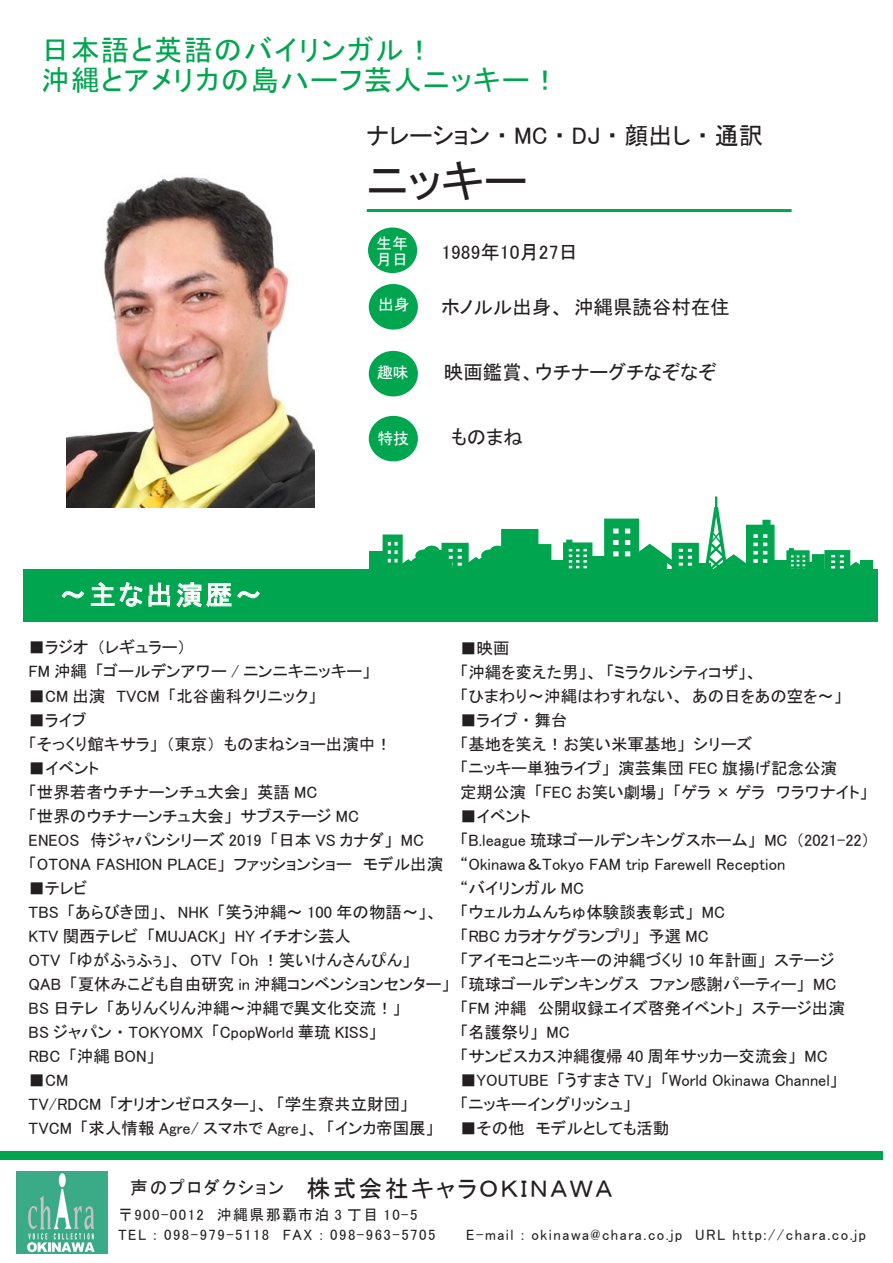
<style>
.page{position:relative;width:893px;height:1263px;background:#fff}
.page>*{position:absolute;margin:0;border:0;box-sizing:border-box;transform-origin:0 0}
.t1{font:45px "MS P Gothic";color:#231f20}
.t2{font:28.5px/30px "MS P Gothic";letter-spacing:.05em;color:#00a54f}
.t3{font:27px "MS P Gothic";letter-spacing:.1em;color:#fff}
.t4{font:24px "MS P Gothic";letter-spacing:.1em;color:#231f20}
.t5{font:24px "MS P Gothic";color:#231f20}
.t6{font:19.5px "MS P Gothic";color:#231f20}
.t7{font:16.5px/24px "MS P Gothic";color:#231f20}
.t8{font:15.9px/15.6px "MS P Gothic";color:#fff}
.t9{font:15px/19.5px "MS P Gothic";letter-spacing:.1em;color:#231f20}
.s1{font-size:18px}
</style>
<div class="page">
<hr style="left:367px;top:209px;width:425px;height:3px;background:#00a54f">
<div style="left:368px;top:227px;width:49px;height:46px;background:#00a54f;border-radius:50%"></div>
<div style="left:369px;top:284px;width:49px;height:46px;background:#00a54f;border-radius:50%"></div>
<div style="left:369px;top:351px;width:49px;height:45px;background:#00a54f;border-radius:50%"></div>
<div style="left:369px;top:416px;width:49px;height:45px;background:#00a54f;border-radius:50%"></div>
<div style="left:23px;top:569px;width:854px;height:52px;background:#00a54f"></div>
<div style="left:551px;top:560px;width:15px;height:20px;background:#00a54f"></div>
<div style="left:369px;top:551px;width:15px;height:29px;background:#00a54f"></div>
<div style="left:774px;top:560px;width:15px;height:20px;background:#00a54f"></div>
<div style="left:860px;top:560px;width:12px;height:20px;background:#00a54f"></div>
<div style="left:590px;top:557px;width:15px;height:23px;background:#00a54f"></div>
<svg style="left:382px;top:529px;width:169px;height:40px"></svg>
<svg style="left:563px;top:540px;width:29px;height:29px"></svg>
<svg style="left:786px;top:548px;width:74px;height:21px"></svg>
<svg style="left:604px;top:496px;width:171px;height:73px"></svg>
<svg style="left:61px;top:591px;width:24px;height:8px"></svg>
<svg style="left:91px;top:582px;width:79px;height:25px"></svg>
<svg style="left:176px;top:582px;width:84px;height:26px"></svg>
<div style="left:0;top:1151px;width:883px;height:9px;background:#00a54f"></div>
<img style="left:16px;top:1171px;width:92px;height:82px">
<img style="left:67px;top:176px;width:248px;height:331px">
<h2 class="t2" style="left:41px;top:35px;width:520px">日本語と英語のバイリンガル！<br>沖縄とアメリカの島ハーフ芸人ニッキー！</h2>
<h3 class="t5" style="left:367px;top:123px;width:398px">ナレーション・ MC ・ DJ ・顔出し・通訳</h3>
<h1 class="t1" style="left:367px;top:158px;width:162px">ニッキー</h1>
<h3 class="t3" style="left:60px;top:581px;width:204px">～主な出演歴～</h3>
<p class="t8" style="left:376px;top:236px;width:33px">生年月日</p>
<p class="t8" style="left:378px;top:297px;width:33px">出身</p>
<p class="t8" style="left:377px;top:364px;width:33px">趣味</p>
<p class="t8" style="left:377px;top:431px;width:33px">特技</p>
<p class="t6" style="left:441px;top:243px;width:138px">1989年10月27日</p>
<p class="t6" style="left:442px;top:297px;width:290px">ホノルル出身、沖縄県読谷村在住</p>
<p class="t6" style="left:444px;top:362px;width:274px">映画鑑賞、ウチナーグチなぞなぞ</p>
<p class="t6" style="left:451px;top:428px;width:74px">ものまね</p>
<p class="t7" style="left:29px;top:635px;width:344px">■ラジオ（レギュラー）<br>FM 沖縄「ゴールデンアワー / ニンニキニッキー」</p>
<p class="t7" style="left:29px;top:683px;width:289px">■CM 出演　TVCM 「北谷歯科クリニック」</p>
<p class="t7" style="left:29px;top:707px;width:365px">■ライブ<br>「そっくり館キサラ」（東京）ものまねショー出演中！</p>
<p class="t7" style="left:29px;top:755px;width:416px">■イベント<br>「世界若者ウチナーンチュ大会」英語 MC<br>「世界のウチナーンチュ大会」サブステージ MC<br>ENEOS　侍ジャパンシリーズ 2019 「日本 VS カナダ」 MC「OTONA FASHION PLACE」ファッションショー　モデル出演</p>
<p class="t7" style="left:29px;top:876px;width:423px">■テレビ<br>TBS 「あらびき団」、 NHK 「笑う沖縄～ 100 年の物語～」、<br>KTV 関西テレビ「MUJACK」 HY イチオシ芸人<br>OTV 「ゆがふぅふぅ」、 OTV 「Oh ！笑いけんさんぴん」<br>QAB 「夏休みこども自由研究 in 沖縄コンベンションセンター」<br>BS 日テレ「ありんくりん沖縄～沖縄で異文化交流！」<br>BS ジャパン・ TOKYOMX 「CpopWorld 華琉 KISS」<br>RBC 「沖縄 BON」</p>
<p class="t7" style="left:29px;top:1068px;width:407px">■CM<br>TV/RDCM 「オリオンゼロスター」、「学生寮共立財団」<br>TVCM 「求人情報 Agre/ スマホで Agre」、「インカ帝国展」</p>
<p class="t7" style="left:460px;top:636px;width:384px">■映画<br>「沖縄を変えた男」、「ミラクルシティコザ」、<br>「ひまわり～沖縄はわすれない、あの日をあの空を～」</p>
<p class="t7" style="left:460px;top:708px;width:410px">■ライブ・舞台<br>「基地を笑え！お笑い米軍基地」シリーズ<br>「ニッキー単独ライブ」演芸集団 FEC 旗揚げ記念公演<br>定期公演「FEC お笑い劇場」「ゲラ × ゲラ　ワラワナイト」</p>
<p class="t7" style="left:460px;top:804px;width:411px">■イベント<br>「B.league 琉球ゴールデンキングスホーム」 MC （2021-22）“Okinawa＆Tokyo FAM trip Farewell Reception<br>“バイリンガル MC<br>「ウェルカムんちゅ体験談表彰式」 MC<br>「RBC カラオケグランプリ」予選 MC<br>「アイモコとニッキーの沖縄づくり 10 年計画」ステージ<br>「琉球ゴールデンキングス　ファン感謝パーティー」 MC<br>「FM 沖縄　公開収録エイズ啓発イベント」ステージ出演<br>「名護祭り」 MC<br>「サンビスカス沖縄復帰 40 周年サッカー交流会」 MC</p>
<p class="t7" style="left:460px;top:1068px;width:380px">■YOUTUBE 「うすまさ TV」「World Okinawa Channel」「ニッキーイングリッシュ」</p>
<p class="t7" style="left:460px;top:1116px;width:211px">■その他　モデルとしても活動</p>
<h3 class="t4" style="left:130px;top:1176px;width:484px"><span class="s1">声のプロダクション 　</span>株式会社キャラＯＫＩＮＡＷＡ</h3>
<p class="t9" style="left:118px;top:1205px;width:330px">〒900-0012　沖縄県那覇市泊 3 丁目 10-5<br>TEL : 098-979-5118 FAX : 098-963-5705　</p>
<p class="t9" style="left:466px;top:1225px;width:402px">E-mail : okinawa@chara.co.jp　URL http://chara.co.jp</p>
</div>
